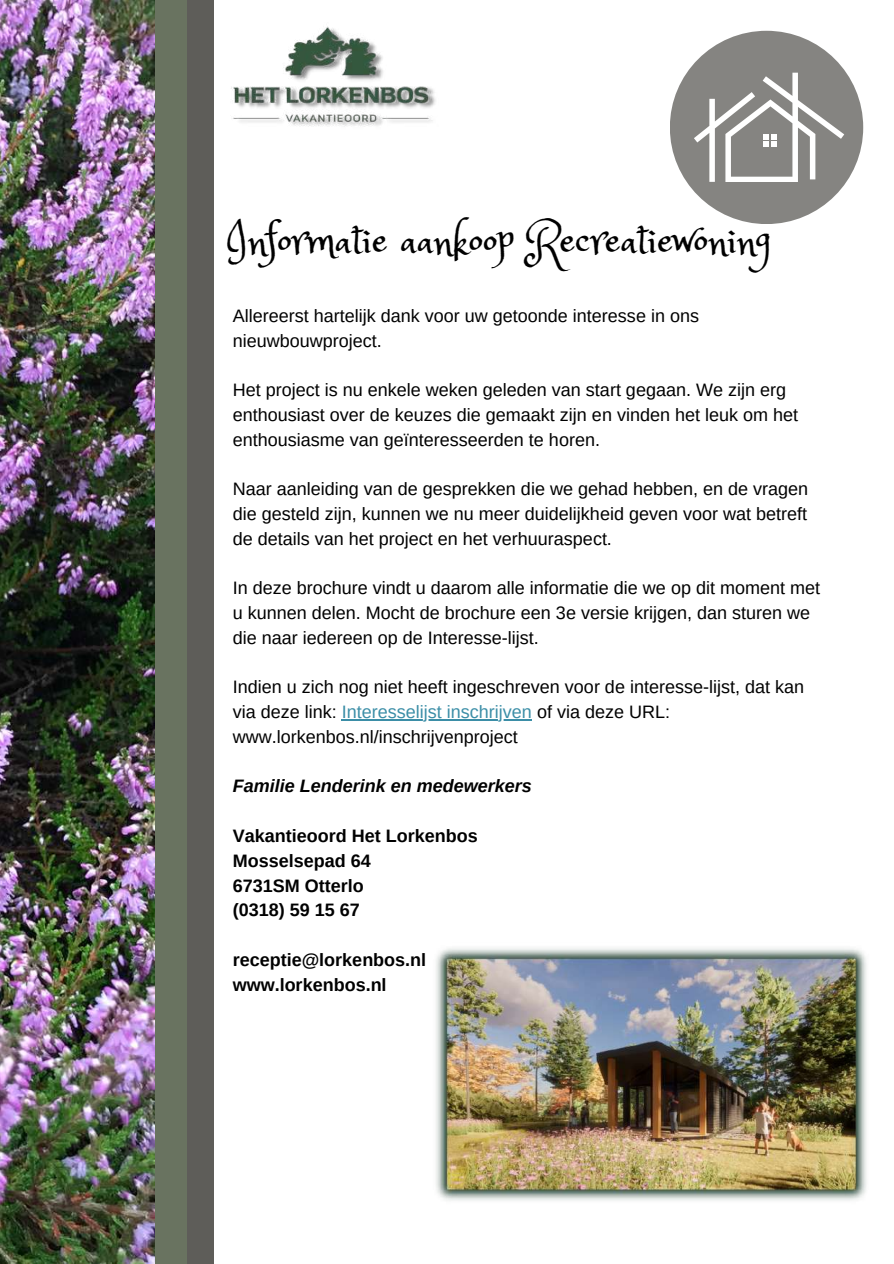
<style>
.page{position:relative;width:894px;height:1264px;background:#fff}
.page>*{position:absolute;margin:0;border:0;box-sizing:border-box;transform-origin:0 0}
.t1{font:43.5px "Princess Sofia";color:#000}
.t2{font:18px/24.8px "Arimo";color:#000}
.t3{font:700 18px/24.8px "Arimo";color:#000}
.t4{font:italic 700 18px "Arimo";color:#000}
.s1{color:#3b8ea7}
</style>
<div class="page">
<div style="left:669px;top:31px;width:194px;height:193px;background:#858481;border-radius:50%"></div>
<div style="left:103px;top:0;width:110px;height:1263px;background:#5e5d59"></div>
<div style="left:75px;top:0;width:111px;height:1263px;background:#697360"></div>
<img style="left:0;top:0;width:154px;height:1263px">
<img style="left:213px;top:17px;width:223px;height:127px">
<svg style="left:694px;top:73px;width:150px;height:109px"></svg>
<hr style="left:342px;top:719px;width:190px;height:1px;background:#3b8ea7">
<img style="left:436px;top:948px;width:431px;height:253px">
<h1 class="t1" style="left:225px;top:211px;width:548px">Informatie aankoop Recreatiewoning</h1>
<p class="t2" style="left:233px;top:303px;width:467px">Allereerst hartelijk dank voor uw getoonde interesse in ons nieuwbouwproject.</p>
<p class="t2" style="left:233px;top:377px;width:566px">Het project is nu enkele weken geleden van start gegaan. We zijn erg enthousiast over de keuzes die gemaakt zijn en vinden het leuk om het enthousiasme van geïnteresseerden te horen.</p>
<p class="t2" style="left:233px;top:476px;width:577px;text-align:justify">Naar aanleiding van de gesprekken die we gehad hebben, en de vragen die gesteld zijn, kunnen we nu meer duidelijkheid geven voor wat betreft de details van het project en het verhuuraspect.</p>
<p class="t2" style="left:233px;top:575px;width:588px">In deze brochure vindt u daarom alle informatie die we op dit moment met u kunnen delen. Mocht de brochure een 3e versie krijgen, dan sturen we die naar iedereen op de Interesse-lijst.</p>
<p class="t2" style="left:233px;top:674px;width:572px">Indien u zich nog niet heeft ingeschreven voor de interesse-lijst, dat kan via deze link: <span class="s1">Interesselijst inschrijven</span> of via deze URL: www.lorkenbos.nl/inschrijvenproject</p>
<p class="t4" style="left:233px;top:776px;width:300px">Familie Lenderink en medewerkers</p>
<p class="t3" style="left:233px;top:823px;width:246px">Vakantieoord Het Lorkenbos<br>Mosselsepad 64<br>6731SM Otterlo<br>(0318) 59 15 67</p>
<p class="t3" style="left:233px;top:947px;width:195px">receptie@lorkenbos.nl www.lorkenbos.nl</p>
</div>
